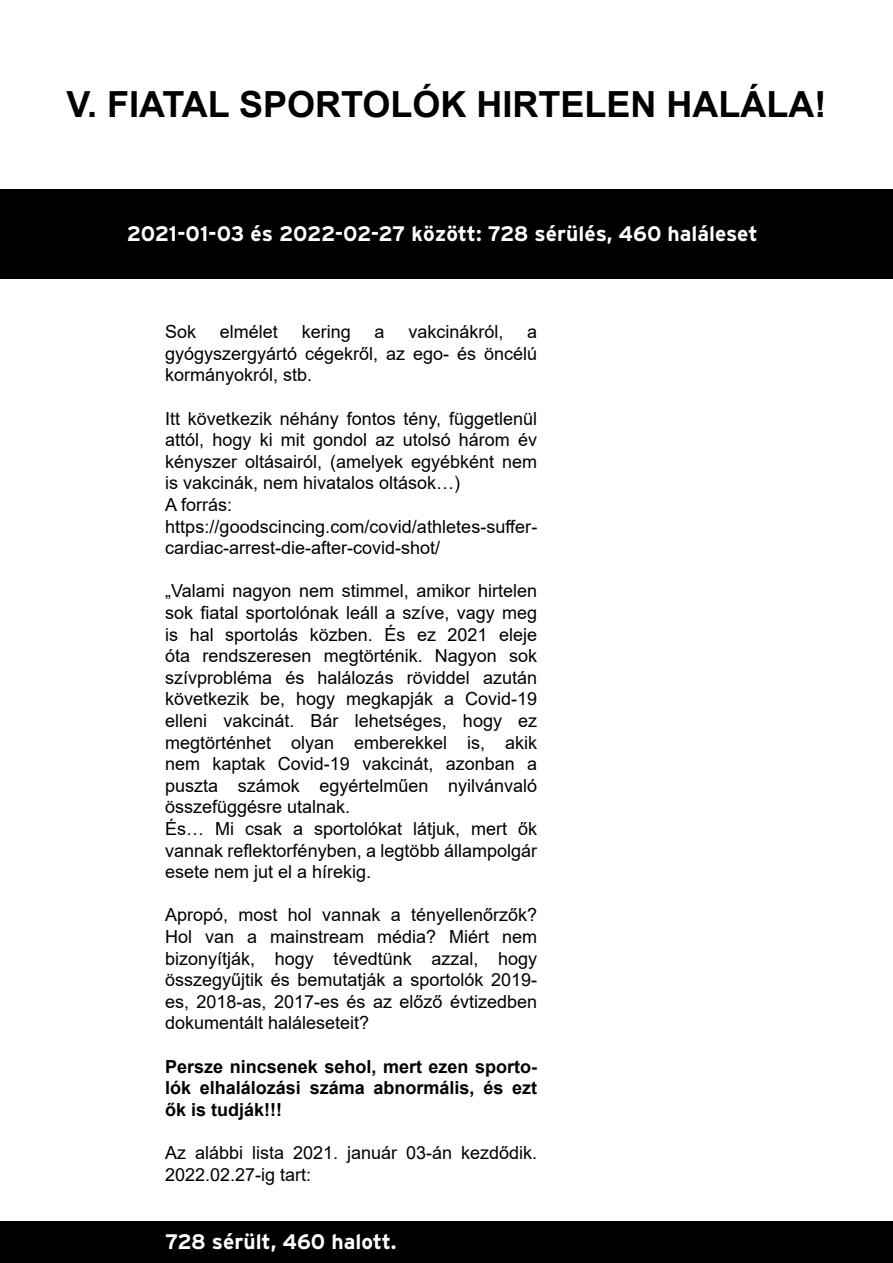
<style>
.page{position:relative;width:893px;height:1263px;background:#fff}
.page>*{position:absolute;margin:0;border:0;box-sizing:border-box;transform-origin:0 0}
.t1{font:700 36px "Arial";color:#000}
.t2{font:700 21px "Interstate";color:#fff}
.t3{font:18px/21.6px "Arial";color:#000}
.t4{font:700 18px/21.6px "Arial";color:#000;text-align:justify}
</style>
<div class="page">
<div style="left:0;top:189px;width:893px;height:90px;background:#000"></div>
<div style="left:0;top:1221px;width:893px;height:42px;background:#000"></div>
<h1 class="t1" style="left:66px;top:90px;width:762px">V. FIATAL SPORTOLÓK HIRTELEN HALÁLA!</h1>
<p class="t2" style="left:127px;top:224px;width:632px">2021-01-03 és 2022-02-27 között: 728 sérülés, 460 haláleset</p>
<p class="t3" style="left:165px;top:323px;width:33px">Sok</p>
<p class="t3" style="left:220px;top:323px;width:60px">elmélet</p>
<p class="t3" style="left:302px;top:323px;width:51px">kering</p>
<p class="t3" style="left:375px;top:323px;width:12px">a</p>
<p class="t3" style="left:408px;top:323px;width:97px">vakcinákról,</p>
<p class="t3" style="left:165px;top:323px;width:374px;text-align:justify;text-indent:362px">a gyógyszergyártó cégekről, az ego- és öncélú kormányokról, stb.</p>
<p class="t3" style="left:165px;top:409px;width:374px">Itt következik néhány fontos tény, függetlenül attól, hogy ki mit gondol az utolsó három év kényszer oltásairól, (amelyek egyébként nem is vakcinák, nem hivatalos oltások…)<br>A forrás: https://goodscincing.com/covid/athletes-su昀昀er&shy;cardiac-arrest-die-after-covid-shot/</p>
<p class="t3" style="left:165px;top:582px;width:374px">„Valami nagyon nem stimmel, amikor hirtelen sok 昀椀atal sportolónak leáll a szíve, vagy meg is hal sportolás közben. És ez 2021 eleje óta rendszeresen megtörténik. Nagyon sok szívprobléma és halálozás röviddel azután következik be, hogy megkapják a Covid-19 elleni vakcinát. Bár lehetséges, hogy ez megtörténhet olyan emberekkel is, akik nem kaptak Covid-19 vakcinát, azonban a puszta számok egyértelműen nyilvánvaló összefüggésre utalnak.<br>És… Mi csak a sportolókat látjuk, mert ők vannak re昀氀ektorfényben, a legtöbb állampolgár esete nem jut el a hírekig.</p>
<p class="t3" style="left:165px;top:904px;width:374px;text-align:justify">Apropó, most hol vannak a tényellenőrzők?<br>Hol van a mainstream média? Miért nem bizonyítják, hogy tévedtünk azzal, hogy összegyűjtik és bemutatják a sportolók 2019- es, 2018-as, 2017-es és az előző évtizedben dokumentált haláleseteit?</p>
<p class="t4" style="left:165px;top:1057px;width:374px">Persze nincsenek sehol, mert ezen sporto&shy;lók elhalálozási száma abnormális, és ezt ők is tudják!!!</p>
<p class="t3" style="left:165px;top:1142px;width:374px">Az alábbi lista 2021. január 03-án kezdődik.<br>2022.02.27-ig tart:</p>
<p class="t2" style="left:165px;top:1232px;width:233px">728 sérült, 460 halott.</p>
</div>
